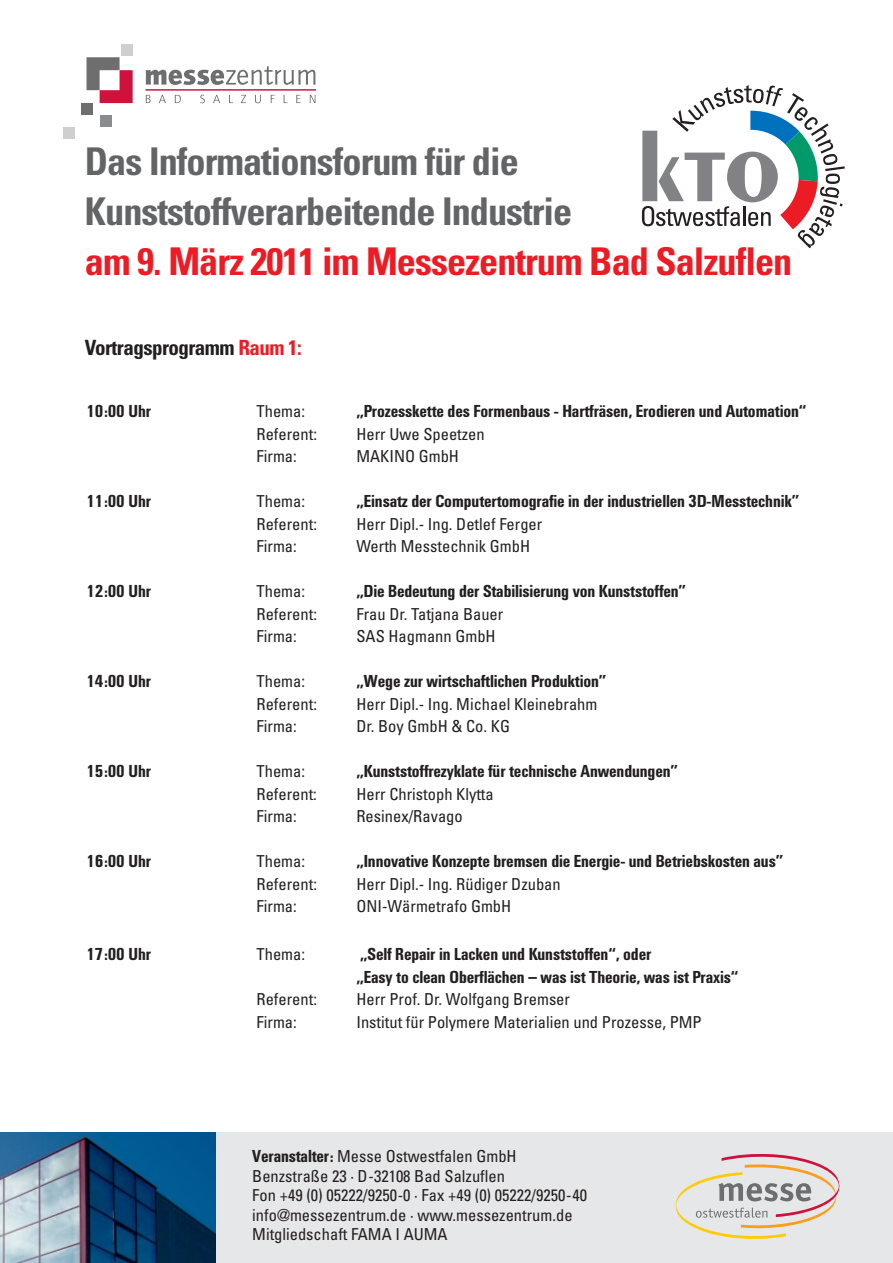
<style>
.page{position:relative;width:893px;height:1263px;background:#fff}
.page>*{position:absolute;margin:0;border:0;box-sizing:border-box;transform-origin:0 0}
.t1{font:700 condensed 38.25px/49.8px "Univers";letter-spacing:-.025em;color:#636466}
.t2{font:700 condensed 38.25px "Univers";letter-spacing:-.025em;color:#ed1c24}
.t3{font:700 condensed 21px "Univers";letter-spacing:-.025em;color:#231f20}
.t4{font:condensed 16.5px/19.5px "Univers";color:#231f20}
.t5{font:16.5px/22.5px "Univers 67 Bold Cond";color:#231f20}
.s1{color:#ed1c24}
.s2{font-family:"Univers 67 Bold Cond";font-stretch:normal}
</style>
<div class="page">
<div style="left:121px;top:44px;width:12px;height:12px;background:#cdcfd0"></div>
<svg style="left:87px;top:57px;width:46px;height:46px"></svg>
<div style="left:100px;top:115px;width:11px;height:12px;background:#8a8c8e"></div>
<div style="left:81px;top:103px;width:11px;height:12px;background:#6d6e70"></div>
<div style="left:63px;top:127px;width:12px;height:12px;background:#cdcfd0"></div>
<svg style="left:146px;top:66px;width:170px;height:19px"></svg>
<svg style="left:146px;top:95px;width:5px;height:8px"></svg>
<svg style="left:159px;top:95px;width:7px;height:8px"></svg>
<svg style="left:175px;top:95px;width:6px;height:8px"></svg>
<svg style="left:200px;top:95px;width:5px;height:8px"></svg>
<svg style="left:213px;top:95px;width:7px;height:8px"></svg>
<svg style="left:241px;top:95px;width:5px;height:8px"></svg>
<svg style="left:255px;top:95px;width:6px;height:8px"></svg>
<svg style="left:271px;top:95px;width:4px;height:8px"></svg>
<svg style="left:283px;top:95px;width:4px;height:8px"></svg>
<svg style="left:296px;top:95px;width:4px;height:8px"></svg>
<svg style="left:310px;top:95px;width:6px;height:8px"></svg>
<hr style="left:146px;top:90px;width:170px;height:1px;background:#ce1041">
<svg style="left:642px;top:85px;width:203px;height:163px"></svg>
<div style="left:0;top:1132px;width:892px;height:131px;background:#e6e7e8"></div>
<img style="left:0;top:1132px;width:215px;height:131px">
<svg style="left:676px;top:1154px;width:164px;height:85px"></svg>
<h1 class="t1" style="left:85px;top:141px;width:489px">Das Informationsforum für die<br>Kunststoffverarbeitende Industrie</h1>
<h1 class="t2" style="left:85px;top:247px;width:709px">am 9. März 2011 im Messezentrum Bad Salzuflen</h1>
<p class="t3" style="left:85px;top:340px;width:218px">Vortragsprogramm <span class="s1">Raum 1:</span></p>
<p class="t5" style="left:86px;top:401px;width:66px">10:00 Uhr</p>
<p class="t4" style="left:256px;top:403px;width:50px">Thema:</p>
<p class="t5" style="left:356px;top:401px;width:451px">„Prozesskette des Formenbaus - Hartfräsen, Erodieren und Automation“</p>
<p class="t4" style="left:256px;top:426px;width:62px">Referent:</p>
<p class="t4" style="left:356px;top:426px;width:130px">Herr Uwe Speetzen</p>
<p class="t4" style="left:256px;top:448px;width:42px">Firma:</p>
<p class="t4" style="left:356px;top:448px;width:104px">MAKINO GmbH</p>
<p class="t5" style="left:86px;top:491px;width:66px">11:00 Uhr</p>
<p class="t4" style="left:256px;top:493px;width:50px">Thema:</p>
<p class="t5" style="left:356px;top:491px;width:444px">„Einsatz der Computertomografie in der industriellen 3D-Messtechnik"</p>
<p class="t4" style="left:256px;top:516px;width:62px">Referent:</p>
<p class="t4" style="left:356px;top:516px;width:187px">Herr Dipl.- Ing. Detlef Ferger</p>
<p class="t4" style="left:256px;top:538px;width:42px">Firma:</p>
<p class="t4" style="left:356px;top:538px;width:175px">Werth Messtechnik GmbH</p>
<p class="t5" style="left:86px;top:581px;width:66px">12:00 Uhr</p>
<p class="t4" style="left:256px;top:583px;width:50px">Thema:</p>
<p class="t5" style="left:356px;top:581px;width:331px">„Die Bedeutung der Stabilisierung von Kunststoffen"</p>
<p class="t4" style="left:256px;top:606px;width:62px">Referent:</p>
<p class="t4" style="left:356px;top:606px;width:148px">Frau Dr. Tatjana Bauer</p>
<p class="t4" style="left:256px;top:628px;width:42px">Firma:</p>
<p class="t4" style="left:356px;top:628px;width:141px">SAS Hagmann GmbH</p>
<p class="t5" style="left:86px;top:671px;width:66px">14:00 Uhr</p>
<p class="t4" style="left:256px;top:673px;width:50px">Thema:</p>
<p class="t5" style="left:356px;top:671px;width:251px">„Wege zur wirtschaftlichen Produktion"</p>
<p class="t4" style="left:256px;top:696px;width:62px">Referent:</p>
<p class="t4" style="left:356px;top:696px;width:242px">Herr Dipl.- Ing. Michael Kleinebrahm</p>
<p class="t4" style="left:256px;top:718px;width:42px">Firma:</p>
<p class="t4" style="left:356px;top:718px;width:155px">Dr. Boy GmbH &amp; Co. KG</p>
<p class="t5" style="left:86px;top:761px;width:66px">15:00 Uhr</p>
<p class="t4" style="left:256px;top:763px;width:50px">Thema:</p>
<p class="t5" style="left:356px;top:761px;width:323px">„Kunststoffrezyklate für technische Anwendungen"</p>
<p class="t4" style="left:256px;top:786px;width:62px">Referent:</p>
<p class="t4" style="left:356px;top:786px;width:139px">Herr Christoph Klytta</p>
<p class="t4" style="left:256px;top:808px;width:42px">Firma:</p>
<p class="t4" style="left:356px;top:808px;width:108px">Resinex/Ravago</p>
<p class="t5" style="left:86px;top:851px;width:66px">16:00 Uhr</p>
<p class="t4" style="left:256px;top:853px;width:50px">Thema:</p>
<p class="t5" style="left:356px;top:851px;width:428px">„Innovative Konzepte bremsen die Energie- und Betriebskosten aus"</p>
<p class="t4" style="left:256px;top:876px;width:62px">Referent:</p>
<p class="t4" style="left:356px;top:876px;width:206px">Herr Dipl.- Ing. Rüdiger Dzuban</p>
<p class="t4" style="left:256px;top:898px;width:42px">Firma:</p>
<p class="t4" style="left:356px;top:898px;width:156px">ONI-Wärmetrafo GmbH</p>
<p class="t5" style="left:86px;top:944px;width:66px">17:00 Uhr</p>
<p class="t4" style="left:256px;top:946px;width:50px">Thema:</p>
<p class="t5" style="left:356px;top:944px;width:383px">„Self Repair in Lacken und Kunststoffen“, oder<br>„Easy to clean Oberflächen – was ist Theorie, was ist Praxis“</p>
<p class="t4" style="left:256px;top:991px;width:62px">Referent:</p>
<p class="t4" style="left:356px;top:991px;width:215px">Herr Prof. Dr. Wolfgang Bremser</p>
<p class="t4" style="left:256px;top:1014px;width:42px">Firma:</p>
<p class="t4" style="left:356px;top:1014px;width:347px">Institut für Polymere Materialien und Prozesse, PMP</p>
<p class="t4" style="left:252px;top:1148px;width:336px"><span class="s2">Veranstalter:</span> Messe Ostwestfalen GmbH Benzstraße 23 · D-32108 Bad Salzuflen<br>Fon +49 (0) 05222/9250-0 · Fax +49 (0) 05222/9250-40 info@messezentrum.de · www.messezentrum.de Mitgliedschaft FAMA I AUMA</p>
</div>
